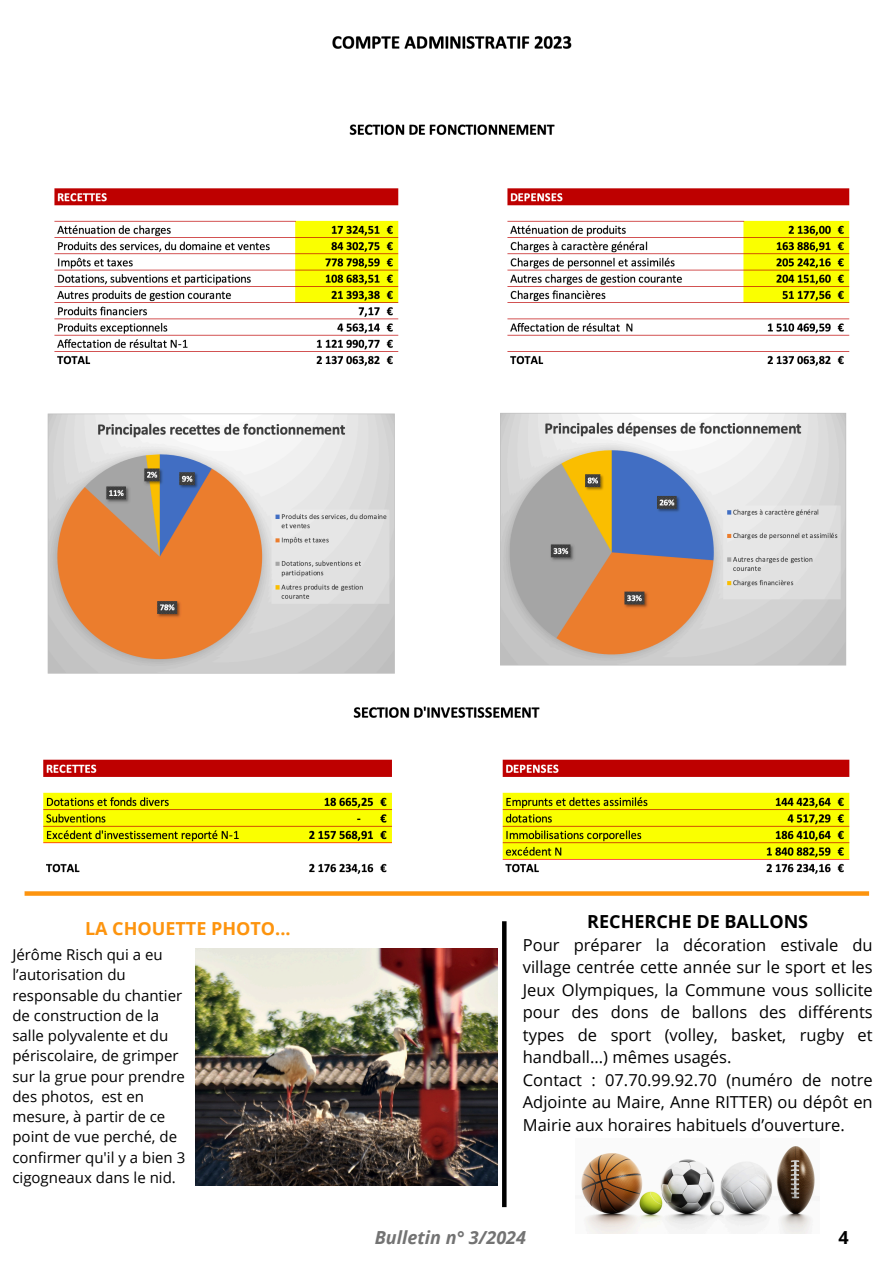
<style>
.page{position:relative;width:894px;height:1264px;background:#fff}
.page>*{position:absolute;margin:0;border:0;box-sizing:border-box;transform-origin:0 0}
.t1{font:700 18px "Open Sans";color:#000}
.t2{font:700 18px "Open Sans";color:#fd940e}
.t3{font:italic 700 18px "Open Sans";color:#737373}
.t4{font:16.5px/22.5px "Open Sans";color:#000}
.t5{font:15px/20.2px "Open Sans";color:#000}
</style>
<div class="page">
<img style="left:47px;top:36px;width:803px;height:638px">
<img style="left:25px;top:706px;width:843px;height:222px">
<svg style="left:25px;top:891px;width:843px;height:4px;background:#fd9b1f"></svg>
<img style="left:195px;top:948px;width:302px;height:237px">
<svg style="left:502px;top:921px;width:4px;height:286px"></svg>
<img style="left:581px;top:1146px;width:234px;height:87px">
<p class="t2" style="left:85px;top:915px;width:207px">LA CHOUETTE PHOTO...</p>
<p class="t5" style="left:12px;top:944px;width:174px">Jérôme Risch qui a eu l’autorisation du responsable du chantier de construction de la salle polyvalente et du périscolaire, de grimper sur la grue pour prendre des photos, est en mesure, à partir de ce point de vue perché, de confirmer qu'il y a bien 3 cigogneaux dans le nid.</p>
<h2 class="t1" style="left:587px;top:908px;width:222px">RECHERCHE DE BALLONS</h2>
<h2 class="t4" style="left:522px;top:932px;width:351px">Pour préparer la décoration estivale du village centrée cette année sur le sport et les Jeux Olympiques, la Commune vous sollicite pour des dons de ballons des différents types de sport (volley, basket, rugby et handball...) mêmes usagés.<br>Contact : 07.70.99.92.70 (numéro de notre Adjointe au Maire, Anne RITTER) ou dépôt en Mairie aux horaires habituels d’ouverture.</h2>
<h1 class="t3" style="left:374px;top:1224px;width:153px">Bulletin n° 3/2024</h1>
<p class="t1" style="left:838px;top:1224px;width:12px">4</p>
</div>
